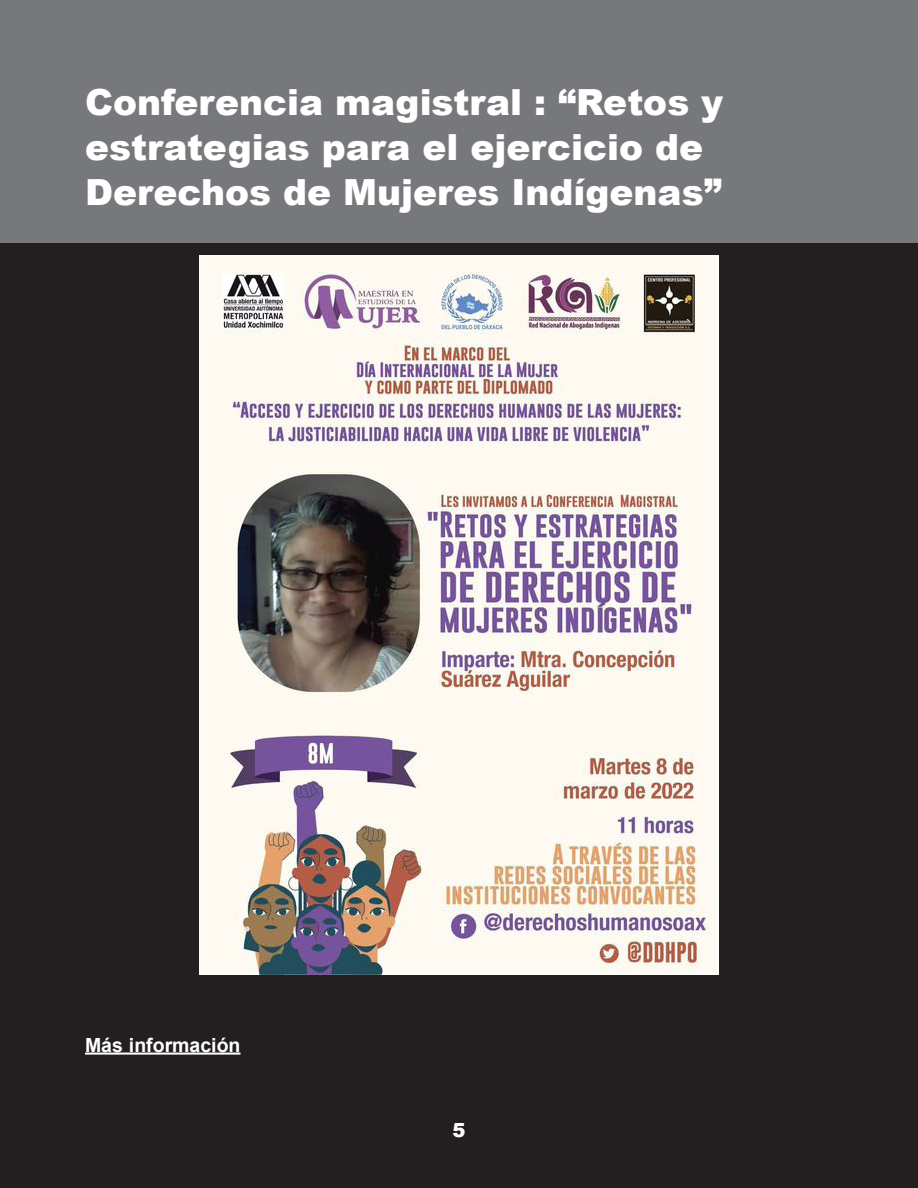
<style>
.page{position:relative;width:918px;height:1188px;background:#fff}
.page>*{position:absolute;margin:0;border:0;box-sizing:border-box;transform-origin:0 0}
.cabeza1Convocatorias{font:900 36px/45px "Arial";color:#fff}
.cuerpoArticulos_sin{font:700 19.5px "Arial";color:#fff}
.t1{font:900 19.5px "Arial";color:#fff}
</style>
<div class="page">
<div style="left:0;top:0;width:918px;height:244px;background:#76787b"></div>
<div style="left:0;top:244px;width:918px;height:944px;background:#231f20"></div>
<hr style="left:85px;top:1053px;width:156px;height:2px;background:#fff">
<img style="left:199px;top:255px;width:520px;height:720px">
<p class="cabeza1Convocatorias" style="left:85px;top:79px;width:640px">Conferencia magistral : “Retos y estrategias para el ejercicio de<br>Derechos de Mujeres Indígenas”</p>
<p class="cuerpoArticulos_sin" style="left:85px;top:1031px;width:157px">Más información</p>
<p class="t1" style="left:452px;top:1116px;width:15px">5</p>
</div>
